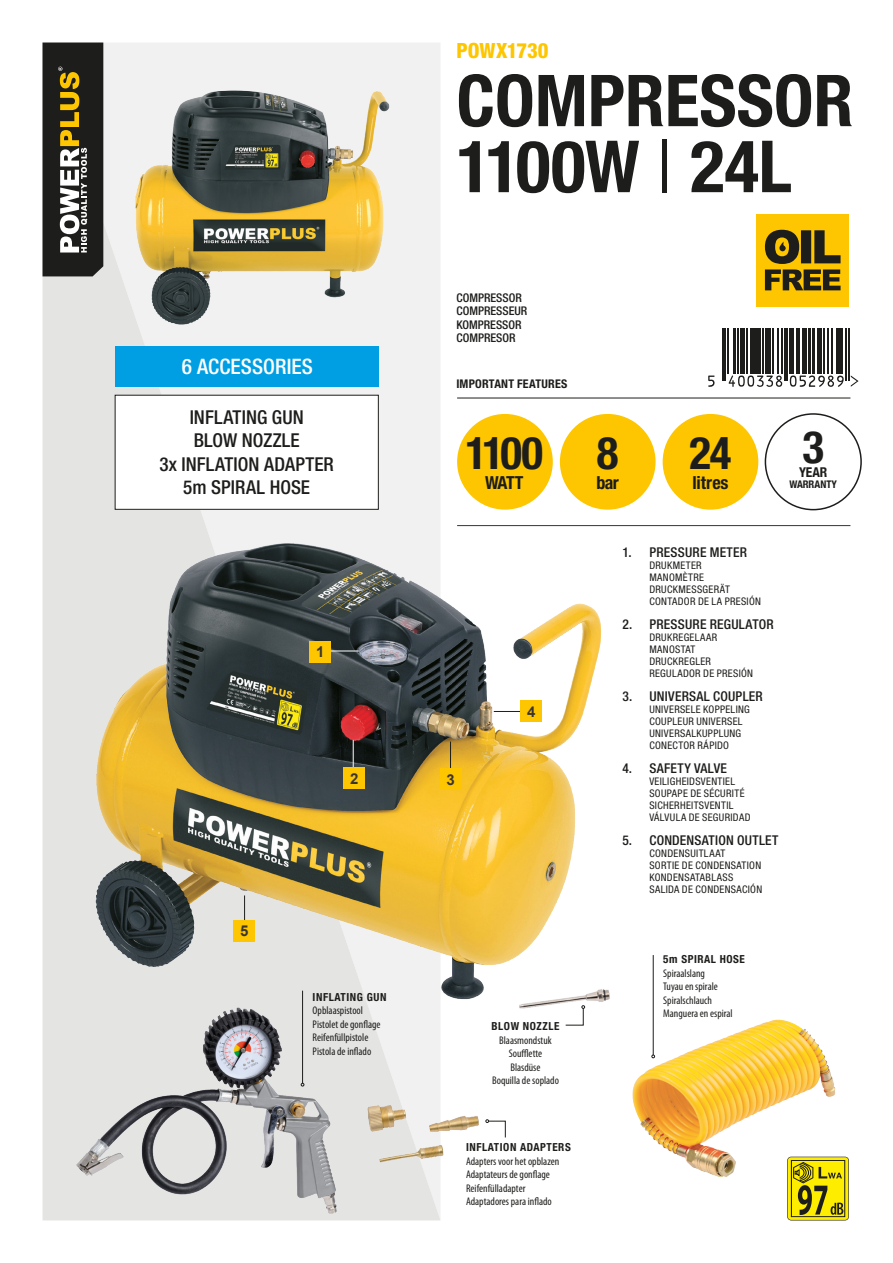
<style>
.page{position:relative;width:893px;height:1263px;background:#fff}
.page>*{position:absolute;margin:0;border:0;box-sizing:border-box;transform-origin:0 0}
.t1{font:700 condensed 72px "Helvetica Neue LT Std";letter-spacing:-.01em;color:#1d1d1b}
.t2{font:700 condensed 71.7px "Helvetica Neue LT Std";color:#1d1d1b}
.t3{font:700 condensed 45px "Helvetica Neue LT Std";letter-spacing:-.055em;color:#1d1d1b}
.t4{font:700 condensed 45px "Helvetica Neue";color:#1d1d1b}
.t5{font:500 condensed 21.3px "Helvetica Neue LT Std";letter-spacing:.005em;color:#fff}
.t6{font:800 condensed 21px "Helvetica Neue LT Std";letter-spacing:-.005em;color:#fdc601}
.t7{font:500 condensed 19.2px/23.4px "Helvetica Neue LT Std";letter-spacing:.005em;color:#1d1d1b;text-align:center}
.t8{font:700 condensed 18px "Helvetica Neue LT Std";letter-spacing:-.01em;color:#1d1d1b}
.t9{font:700 15px "Arial";color:#3a3531}
.t10{font:500 condensed 13.5px "Helvetica Neue LT Std";letter-spacing:.015em;color:#1d1d1b}
.t11{font:700 condensed 13.5px "Helvetica Neue";color:#1d1d1b}
.t12{font:500 condensed 12px/13.5px "Helvetica Neue LT Std";color:#1d1d1b}
.t13{font:700 condensed 12px "Helvetica Neue LT Std";letter-spacing:.02em;color:#1d1d1b}
.t14{font:condensed 11.1px/13.5px "Myriad Pro";color:#1d1d1b}
.t15{font:700 condensed 11.1px "Helvetica Neue LT Std";letter-spacing:.05em;color:#1d1d1b}
.t16{font:condensed 10.5px/12px "Helvetica Neue LT Std";letter-spacing:.03em;color:#1d1d1b}
.t17{font:700 condensed 10.5px "Helvetica Neue";color:#1d1d1b}
.s1{font-weight:400}
</style>
<div class="page">
<svg style="left:43px;top:43px;width:397px;height:1177px;fill:#f1f1f1"></svg>
<hr style="left:457px;top:525px;width:393px;height:1px;background:#3a3531">
<hr style="left:457px;top:398px;width:393px;height:1px;background:#1d1d1b">
<div style="left:457px;top:414px;width:96px;height:96px;background:#fdc601;border-radius:50%"></div>
<div style="left:663px;top:414px;width:95px;height:96px;background:#fdc601;border-radius:50%"></div>
<div style="left:560px;top:414px;width:96px;height:96px;background:#fdc601;border-radius:50%"></div>
<div style="left:765px;top:413px;width:97px;height:97px;border:2px solid #1d1d1b;border-radius:50%"></div>
<img style="left:113px;top:80px;width:299px;height:248px">
<svg style="left:787px;top:1190px;width:62px;height:30px;background:#baad0a"></svg>
<svg style="left:43px;top:43px;width:60px;height:233px;background:#423f33"></svg>
<img style="left:63px;top:500px;width:571px;height:531px">
<hr style="left:353px;top:740px;width:1px;height:39px;background:#fff">
<div style="left:344px;top:768px;width:21px;height:21px;background:#fdc601"></div>
<hr style="left:450px;top:741px;width:1px;height:38px;background:#1d1d1b">
<div style="left:440px;top:768px;width:21px;height:22px;background:#fdc601"></div>
<hr style="left:494px;top:711px;width:37px;height:1px;background:#1d1d1b">
<div style="left:521px;top:701px;width:21px;height:21px;background:#fdc601"></div>
<hr style="left:244px;top:895px;width:1px;height:38px;background:#1d1d1b">
<div style="left:234px;top:920px;width:21px;height:21px;background:#fdc601"></div>
<hr style="left:319px;top:651px;width:40px;height:1px;background:#fff">
<div style="left:310px;top:641px;width:21px;height:22px;background:#fdc601"></div>
<img style="left:627px;top:1002px;width:222px;height:188px">
<img style="left:360px;top:1096px;width:119px;height:94px">
<img style="left:516px;top:980px;width:115px;height:34px">
<img style="left:64px;top:1004px;width:296px;height:217px">
<hr style="left:653px;top:955px;width:1px;height:100px;background:#1d1d1b">
<svg style="left:651px;top:1055px;width:4px;height:3px"></svg>
<hr style="left:302px;top:991px;width:1px;height:92px;background:#1d1d1b">
<svg style="left:565px;top:1005px;width:20px;height:21px"></svg>
<svg style="left:485px;top:1119px;width:21px;height:19px"></svg>
<svg style="left:723px;top:328px;width:136px;height:59px"></svg>
<hr style="left:722px;top:328px;width:1px;height:53px;background:#1d1d1b">
<hr style="left:725px;top:328px;width:1px;height:53px;background:#1d1d1b">
<hr style="left:727px;top:328px;width:2px;height:46px;background:#1d1d1b">
<hr style="left:733px;top:328px;width:2px;height:46px;background:#1d1d1b">
<hr style="left:737px;top:328px;width:1px;height:46px;background:#1d1d1b">
<hr style="left:741px;top:328px;width:4px;height:46px;background:#1d1d1b">
<hr style="left:746px;top:328px;width:2px;height:46px;background:#1d1d1b">
<hr style="left:750px;top:328px;width:4px;height:46px;background:#1d1d1b">
<div style="left:756px;top:328px;width:5px;height:46px;background:#1d1d1b"></div>
<hr style="left:762px;top:328px;width:2px;height:46px;background:#1d1d1b">
<div style="left:765px;top:328px;width:5px;height:46px;background:#1d1d1b"></div>
<hr style="left:772px;top:328px;width:1px;height:46px;background:#1d1d1b">
<hr style="left:777px;top:328px;width:2px;height:46px;background:#1d1d1b">
<hr style="left:781px;top:328px;width:2px;height:46px;background:#1d1d1b">
<hr style="left:784px;top:328px;width:1px;height:53px;background:#1d1d1b">
<hr style="left:787px;top:328px;width:1px;height:53px;background:#1d1d1b">
<hr style="left:789px;top:328px;width:4px;height:46px;background:#1d1d1b">
<hr style="left:796px;top:328px;width:1px;height:46px;background:#1d1d1b">
<hr style="left:799px;top:328px;width:1px;height:46px;background:#1d1d1b">
<hr style="left:803px;top:328px;width:4px;height:46px;background:#1d1d1b">
<hr style="left:808px;top:328px;width:3px;height:46px;background:#1d1d1b">
<hr style="left:812px;top:328px;width:3px;height:46px;background:#1d1d1b">
<div style="left:817px;top:328px;width:5px;height:46px;background:#1d1d1b"></div>
<hr style="left:823px;top:328px;width:1px;height:46px;background:#1d1d1b">
<hr style="left:827px;top:328px;width:1px;height:46px;background:#1d1d1b">
<hr style="left:831px;top:328px;width:1px;height:46px;background:#1d1d1b">
<hr style="left:836px;top:328px;width:4px;height:46px;background:#1d1d1b">
<hr style="left:842px;top:328px;width:1px;height:46px;background:#1d1d1b">
<hr style="left:846px;top:328px;width:1px;height:53px;background:#1d1d1b">
<hr style="left:848px;top:328px;width:2px;height:53px;background:#1d1d1b">
<svg style="left:708px;top:375px;width:7px;height:12px"></svg>
<svg style="left:729px;top:375px;width:53px;height:12px"></svg>
<svg style="left:790px;top:375px;width:54px;height:12px"></svg>
<svg style="left:851px;top:375px;width:7px;height:12px"></svg>
<div style="left:115px;top:346px;width:264px;height:41px;background:#009fe3"></div>
<div style="left:115px;top:395px;width:263px;height:114px;background:#fff"></div>
<div style="left:115px;top:395px;width:264px;height:115px;border:1px solid #1d1d1b"></div>
<div style="left:757px;top:214px;width:92px;height:92px;background:#fdc601"></div>
<svg style="left:765px;top:230px;width:75px;height:60px"></svg>
<h3 class="t6" style="left:456px;top:37px;width:94px">POWX1730</h3>
<h2 class="t2" style="left:456px;top:57px;width:399px">COMPRESSOR</h2>
<h1 class="t1" style="left:456px;top:123px;width:337px">1100W <span class="s1">|</span> 24L</h1>
<h3 class="t5" style="left:182px;top:354px;width:132px">6 ACCESSORIES</h3>
<h3 class="t7" style="left:160px;top:405px;width:176px">INFLATING GUN<br>BLOW NOZZLE<br>3x INFLATION ADAPTER<br>5m SPIRAL HOSE</h3>
<p class="t12" style="left:456px;top:291px;width:72px">COMPRESSOR<br>COMPRESSEUR<br>KOMPRESSOR<br>COMPRESOR</p>
<p class="t13" style="left:456px;top:376px;width:112px">IMPORTANT FEATURES</p>
<h3 class="t3" style="left:465px;top:425px;width:79px">1100</h3>
<h3 class="t8" style="left:485px;top:471px;width:40px">WATT</h3>
<h3 class="t9" style="left:240px;top:921px;width:10px">5</h3>
<h3 class="t9" style="left:316px;top:642px;width:10px">1</h3>
<h3 class="t9" style="left:350px;top:768px;width:10px">2</h3>
<h3 class="t9" style="left:446px;top:769px;width:10px">3</h3>
<h3 class="t9" style="left:527px;top:702px;width:10px">4</h3>
<p class="t15" style="left:313px;top:990px;width:75px">INFLATING GUN</p>
<p class="t14" style="left:313px;top:1004px;width:69px">Opblaaspistool<br>Pistolet de gonflage<br>Reifenfüllpistole<br>Pistola de inflado</p>
<p class="t15" style="left:491px;top:1019px;width:69px">BLOW NOZZLE</p>
<p class="t14" style="left:492px;top:1033px;width:68px;text-align:center">Blaasmondstuk<br>Soufflette<br>Blasdüse<br>Boquilla de soplado</p>
<p class="t15" style="left:466px;top:1140px;width:106px">INFLATION ADAPTERS</p>
<p class="t14" style="left:466px;top:1154px;width:95px">Adapters voor het opblazen<br>Adaptateurs de gonflage<br>Reifenfülladapter<br>Adaptadores para inflado</p>
<h3 class="t3" style="left:597px;top:426px;width:23px">8</h3>
<h3 class="t8" style="left:596px;top:472px;width:24px">bar</h3>
<h3 class="t3" style="left:689px;top:426px;width:43px">24</h3>
<h3 class="t8" style="left:692px;top:472px;width:38px">litres</h3>
<h3 class="t4" style="left:802px;top:409px;width:23px">3</h3>
<p class="t11" style="left:799px;top:461px;width:30px">YEAR</p>
<p class="t17" style="left:789px;top:475px;width:49px">WARRANTY</p>
<p class="t10" style="left:622px;top:544px;width:126px">1. PRESSURE METER</p>
<p class="t16" style="left:649px;top:559px;width:113px">DRUKMETER<br>MANOMÈTRE<br>DRUCKMESSGERÄT<br>CONTADOR DE LA PRESIÓN</p>
<p class="t10" style="left:622px;top:616px;width:153px">2. PRESSURE REGULATOR</p>
<p class="t16" style="left:649px;top:631px;width:105px">DRUKREGELAAR<br>MANOSTAT<br>DRUCKREGLER<br>REGULADOR DE PRESIÓN</p>
<p class="t10" style="left:622px;top:688px;width:142px">3. UNIVERSAL COUPLER</p>
<p class="t16" style="left:649px;top:703px;width:102px">UNIVERSELE KOPPELING<br>COUPLEUR UNIVERSEL<br>UNIVERSALKUPPLUNG<br>CONECTOR RÁPIDO</p>
<p class="t10" style="left:622px;top:760px;width:106px">4. SAFETY VALVE</p>
<p class="t16" style="left:649px;top:775px;width:103px">VEILIGHEIDSVENTIEL<br>SOUPAPE DE SÉCURITÉ<br>SICHERHEITSVENTIL<br>VÁLVULA DE SEGURIDAD</p>
<p class="t10" style="left:622px;top:832px;width:158px">5. CONDENSATION OUTLET</p>
<p class="t16" style="left:649px;top:847px;width:114px">CONDENSUITLAAT<br>SORTIE DE CONDENSATION<br>KONDENSATABLASS<br>SALIDA DE CONDENSACIÓN</p>
<p class="t15" style="left:663px;top:952px;width:83px">5m SPIRAL HOSE</p>
<p class="t14" style="left:663px;top:966px;width:71px">Spiraalslang<br>Tuyau en spirale<br>Spiralschlauch<br>Manguera en espiral</p>
</div>
